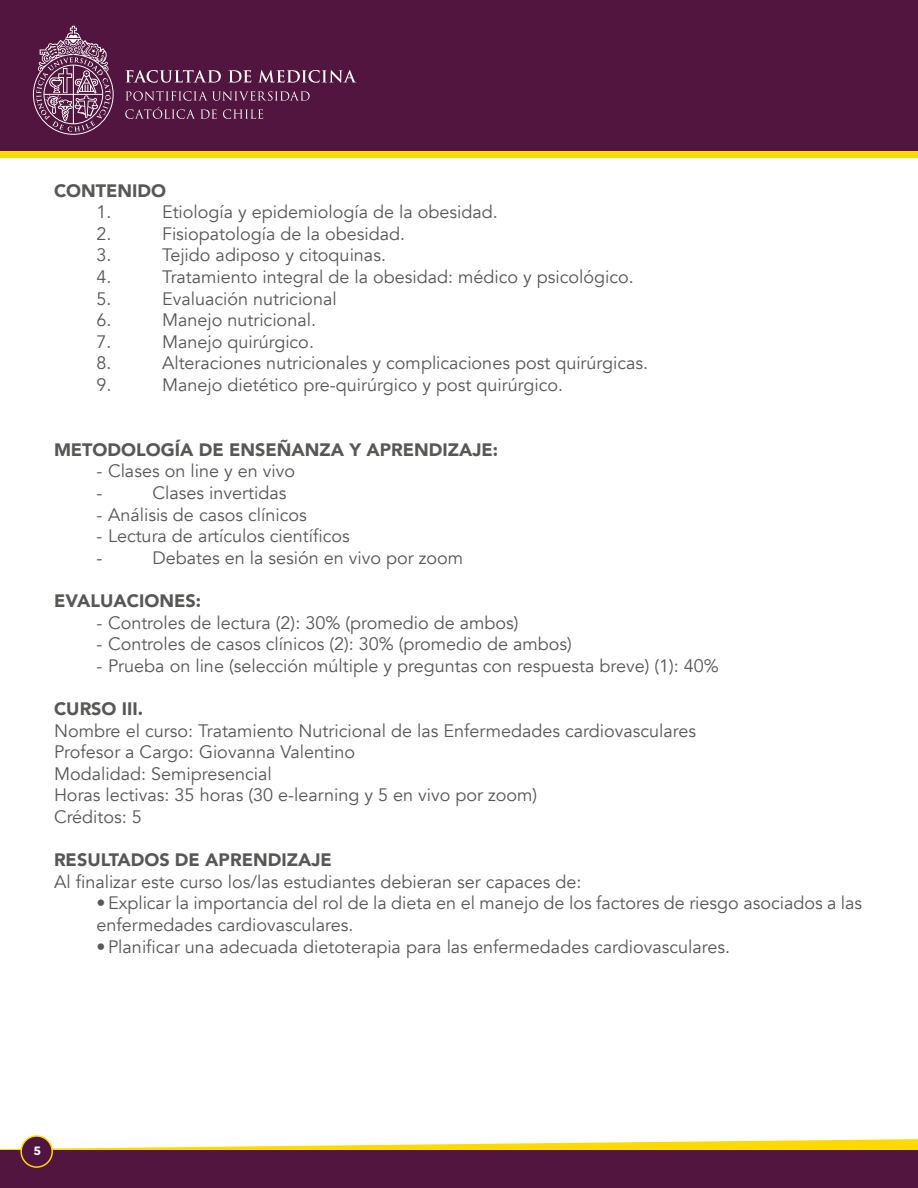
<style>
.page{position:relative;width:918px;height:1188px;background:#fff}
.page>*{position:absolute;margin:0;border:0;box-sizing:border-box;transform-origin:0 0}
.t1{font:18px/21.6px "Avenir";color:#575756}
.t2{font:900 18px "Avenir";color:#575756}
.t3{font:700 12px "Avenir Next";color:#fff}
</style>
<div class="page">
<div style="left:0;top:0;width:918px;height:153px;background:#51153f"></div>
<svg style="left:0;top:1137px;width:918px;height:13px"></svg>
<div style="left:0;top:1150px;width:918px;height:38px;background:#51153f"></div>
<svg style="left:33px;top:26px;width:81px;height:109px"></svg>
<svg style="left:126px;top:70px;width:95px;height:13px"></svg>
<svg style="left:228px;top:70px;width:23px;height:13px"></svg>
<svg style="left:258px;top:70px;width:98px;height:13px"></svg>
<svg style="left:126px;top:91px;width:184px;height:10px"></svg>
<svg style="left:125px;top:107px;width:92px;height:12px"></svg>
<svg style="left:223px;top:109px;width:40px;height:10px"></svg>
<div style="left:0;top:151px;width:918px;height:7px;background:#ffd900"></div>
<div style="left:21px;top:1136px;width:31px;height:31px;background:#51133f;border-radius:50%"></div>
<div style="left:20px;top:1135px;width:33px;height:33px;border:2px solid #ffd900;border-radius:50%"></div>
<p class="t2" style="left:54px;top:175px;width:114px">CONTENIDO</p>
<p class="t1" style="left:97px;top:202px;width:17px">1.</p>
<p class="t1" style="left:162px;top:202px;width:337px">Etiología y epidemiología de la obesidad.</p>
<p class="t1" style="left:97px;top:223px;width:17px">2.</p>
<p class="t1" style="left:162px;top:223px;width:245px">Fisiopatología de la obesidad.</p>
<p class="t1" style="left:97px;top:245px;width:17px">3.</p>
<p class="t1" style="left:162px;top:245px;width:226px">Tejido adiposo y citoquinas.</p>
<p class="t1" style="left:97px;top:266px;width:17px">4.</p>
<p class="t1" style="left:162px;top:266px;width:473px">Tratamiento integral de la obesidad: médico y psicológico.</p>
<p class="t1" style="left:97px;top:288px;width:17px">5.</p>
<p class="t1" style="left:162px;top:288px;width:176px">Evaluación nutricional</p>
<p class="t1" style="left:97px;top:310px;width:17px">6.</p>
<p class="t1" style="left:162px;top:310px;width:156px">Manejo nutricional.</p>
<p class="t1" style="left:97px;top:331px;width:17px">7.</p>
<p class="t1" style="left:162px;top:331px;width:154px">Manejo quirúrgico.</p>
<p class="t1" style="left:97px;top:353px;width:17px">8.</p>
<p class="t1" style="left:162px;top:353px;width:488px">Alteraciones nutricionales y complicaciones post quirúrgicas.</p>
<p class="t1" style="left:97px;top:374px;width:17px">9.</p>
<p class="t1" style="left:162px;top:374px;width:403px">Manejo dietético pre-quirúrgico y post quirúrgico.</p>
<p class="t2" style="left:54px;top:434px;width:446px">METODOLOGÍA DE ENSEÑANZA Y APRENDIZAJE:</p>
<p class="t1" style="left:97px;top:461px;width:200px">- Clases on line y en vivo -</p>
<p class="t1" style="left:153px;top:482px;width:135px">Clases invertidas</p>
<p class="t1" style="left:97px;top:504px;width:212px">- Análisis de casos clínicos</p>
<p class="t1" style="left:97px;top:526px;width:255px">- Lectura de artículos científicos -</p>
<p class="t1" style="left:153px;top:547px;width:312px">Debates en la sesión en vivo por zoom</p>
<p class="t2" style="left:54px;top:585px;width:149px">EVALUACIONES:</p>
<p class="t1" style="left:97px;top:612px;width:423px">- Controles de lectura (2): 30% (promedio de ambos)</p>
<p class="t1" style="left:97px;top:634px;width:477px">- Controles de casos clínicos (2): 30% (promedio de ambos)</p>
<p class="t1" style="left:97px;top:655px;width:624px">- Prueba on line (selección múltiple y preguntas con respuesta breve) (1): 40%</p>
<p class="t2" style="left:54px;top:693px;width:91px">CURSO III.</p>
<p class="t1" style="left:54px;top:720px;width:644px">Nombre el curso: Tratamiento Nutricional de las Enfermedades cardiovasculares Profesor a Cargo: Giovanna Valentino<br>Modalidad: Semipresencial<br>Horas lectivas: 35 horas (30 e-learning y 5 en vivo por zoom)<br>Créditos: 5</p>
<p class="t2" style="left:54px;top:844px;width:279px">RESULTADOS DE APRENDIZAJE</p>
<p class="t1" style="left:54px;top:871px;width:529px">Al finalizar este curso los/las estudiantes debieran ser capaces de:</p>
<p class="t1" style="left:97px;top:893px;width:767px">•Explicar la importancia del rol de la dieta en el manejo de los factores de riesgo asociados a las enfermedades cardiovasculares.</p>
<p class="t1" style="left:97px;top:936px;width:635px">•Planificar una adecuada dietoterapia para las enfermedades cardiovasculares.</p>
<p class="t3" style="left:34px;top:1140px;width:9px">5</p>
</div>
